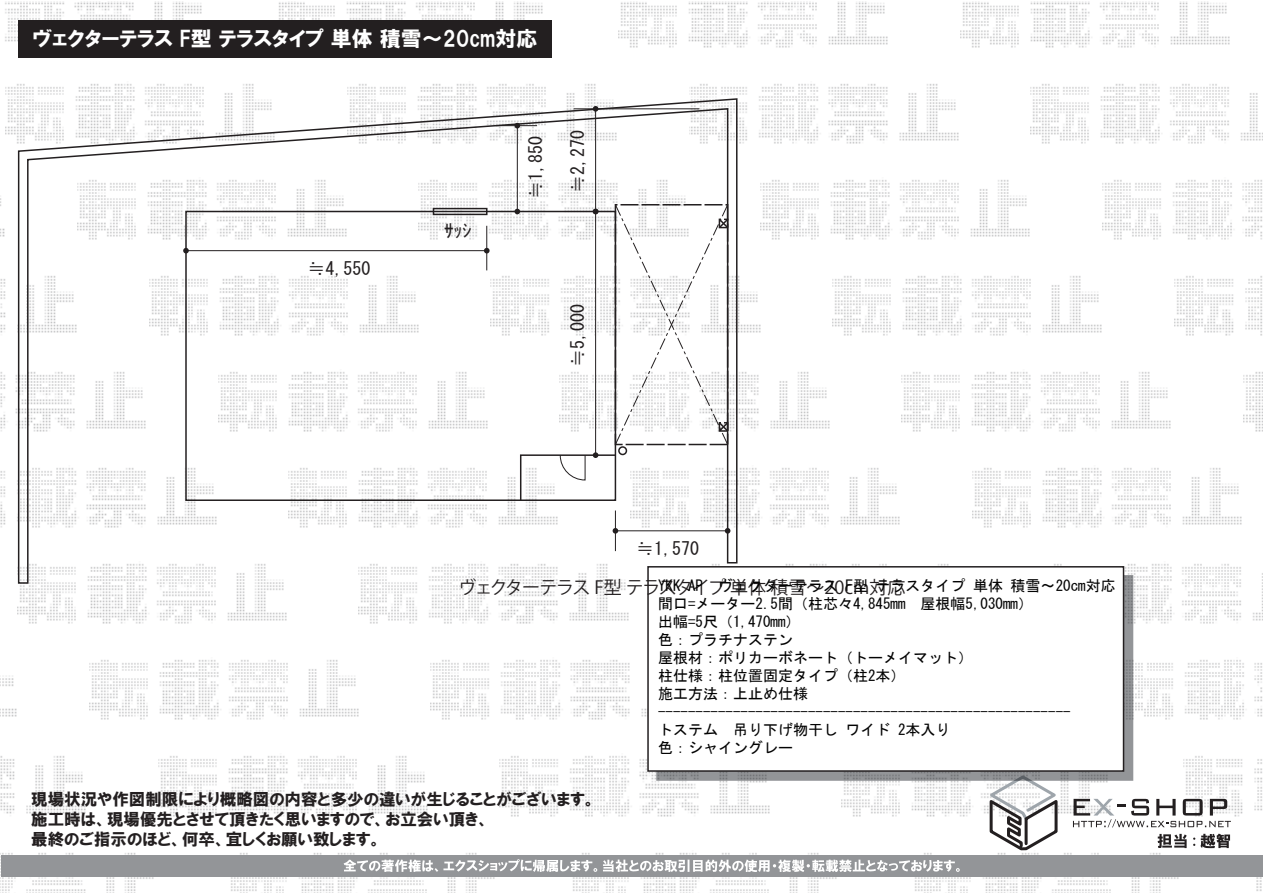
<style>
.page{position:relative;width:1263px;height:893px;background:#fff}
.page>*{position:absolute;margin:0;border:0;box-sizing:border-box;transform-origin:0 0}
.t1{font:21px "HGP Soei Kakugothic UB";color:#fff}
.t2{font:18px "MS Gothic";color:#231f20}
.t3{font:18px "Koz Go Pr 6 N";letter-spacing:-.065em;color:#231f20}
.t4{font:16.5px/19.8px "HGP Soei Kakugothic UB";color:#231f20}
.t5{font:15px/18px "MS Gothic";color:#030303}
</style>
<div class="page">
<img style="left:279px;top:1px;width:264px;height:19px">
<img style="left:5px;top:1px;width:197px;height:47px">
<img style="left:618px;top:1px;width:270px;height:47px">
<img style="left:960px;top:1px;width:270px;height:47px">
<img style="left:347px;top:84px;width:249px;height:13px">
<img style="left:6px;top:84px;width:248px;height:51px">
<img style="left:689px;top:84px;width:270px;height:60px">
<img style="left:1031px;top:84px;width:232px;height:60px">
<img style="left:0;top:196px;width:5px;height:41px">
<img style="left:1102px;top:180px;width:160px;height:60px">
<img style="left:761px;top:180px;width:269px;height:60px">
<img style="left:0;top:279px;width:6px;height:54px">
<img style="left:738px;top:276px;width:23px;height:57px">
<img style="left:1174px;top:276px;width:88px;height:60px">
<img style="left:833px;top:276px;width:269px;height:60px">
<img style="left:0;top:372px;width:17px;height:60px">
<img style="left:738px;top:372px;width:92px;height:57px">
<img style="left:1243px;top:372px;width:20px;height:60px">
<img style="left:902px;top:372px;width:269px;height:60px">
<img style="left:0;top:471px;width:6px;height:57px">
<img style="left:738px;top:468px;width:162px;height:60px">
<img style="left:972px;top:468px;width:270px;height:60px">
<img style="left:17px;top:585px;width:270px;height:39px">
<img style="left:359px;top:585px;width:270px;height:39px">
<img style="left:1054px;top:564px;width:209px;height:61px">
<img style="left:785px;top:564px;width:164px;height:2px">
<img style="left:89px;top:660px;width:270px;height:60px">
<img style="left:0;top:675px;width:17px;height:42px">
<img style="left:431px;top:660px;width:216px;height:60px">
<img style="left:1133px;top:658px;width:129px;height:63px">
<img style="left:158px;top:756px;width:270px;height:61px">
<img style="left:0;top:756px;width:86px;height:58px">
<img style="left:500px;top:756px;width:270px;height:61px">
<img style="left:1183px;top:756px;width:79px;height:61px">
<img style="left:842px;top:781px;width:270px;height:36px">
<img style="left:231px;top:853px;width:264px;height:40px">
<img style="left:0;top:853px;width:154px;height:40px">
<img style="left:573px;top:853px;width:264px;height:40px">
<img style="left:1256px;top:877px;width:6px;height:14px">
<img style="left:915px;top:853px;width:264px;height:40px">
<svg style="left:17px;top:97px;width:721px;height:487px"></svg>
<div style="left:185px;top:211px;width:431px;height:290px;border:2px solid #231f20"></div>
<div style="left:618px;top:446px;width:9px;height:9px;border:2px solid #231f20;border-radius:50%"></div>
<div style="left:433px;top:208px;width:54px;height:7px;border:2px solid #231f20"></div>
<hr style="left:496px;top:125px;width:41px;height:1px;background:#231f20">
<hr style="left:517px;top:126px;width:1px;height:85px;background:#231f20">
<svg style="left:514px;top:209px;width:6px;height:5px"></svg>
<svg style="left:514px;top:123px;width:6px;height:5px"></svg>
<hr style="left:574px;top:108px;width:125px;height:1px;background:#231f20">
<hr style="left:595px;top:211px;width:1px;height:244px;background:#231f20">
<svg style="left:519px;top:452px;width:98px;height:50px"></svg>
<hr style="left:595px;top:109px;width:1px;height:102px;background:#231f20">
<svg style="left:593px;top:209px;width:5px;height:5px"></svg>
<svg style="left:593px;top:106px;width:5px;height:6px"></svg>
<hr style="left:486px;top:226px;width:1px;height:44px;background:#231f20">
<hr style="left:186px;top:250px;width:301px;height:1px;background:#231f20">
<svg style="left:183px;top:248px;width:6px;height:5px"></svg>
<svg style="left:484px;top:248px;width:6px;height:5px"></svg>
<hr style="left:615px;top:510px;width:1px;height:41px;background:#231f20">
<hr style="left:615px;top:530px;width:113px;height:1px;background:#231f20">
<svg style="left:725px;top:528px;width:5px;height:6px"></svg>
<svg style="left:613px;top:528px;width:5px;height:6px"></svg>
<svg style="left:985px;top:781px;width:75px;height:70px"></svg>
<svg style="left:1073px;top:799px;width:158px;height:28px"></svg>
<div style="left:656px;top:575px;width:477px;height:206px;background:#939598;border:2px solid #939598"></div>
<div style="left:647px;top:566px;width:477px;height:206px;background:#fff;border:2px solid #231f20"></div>
<div style="left:19px;top:20px;width:533px;height:37px;background:#231f20"></div>
<div style="left:1px;top:855px;width:1262px;height:22px;background:#939598"></div>
<svg style="left:344px;top:859px;width:253px;height:13px"></svg>
<svg style="left:603px;top:859px;width:357px;height:13px"></svg>
<svg style="left:1158px;top:834px;width:28px;height:14px"></svg>
<svg style="left:1193px;top:834px;width:37px;height:14px"></svg>
<h1 class="t1" style="left:33px;top:28px;width:506px">ヴェクターテラス F型 テラスタイプ 単体 積雪～20cm対応</h1>
<p class="t2" style="left:308px;top:259px;width:64px">≒4,550</p>
<p class="t2" style="left:444px;top:221px;width:28px">ｻｯｼ</p>
<p class="t2" style="left:527px;top:199px;width:64px;rotate:-90deg">≒1,850</p>
<p class="t2" style="left:569px;top:193px;width:64px;rotate:-90deg">≒2,270</p>
<p class="t2" style="left:569px;top:367px;width:64px;rotate:-90deg">≒5,000</p>
<p class="t2" style="left:636px;top:540px;width:64px">≒1,570</p>
<p class="t5" style="left:658px;top:576px;width:459px">YKK AP ヴェクターテラス F型 テラスタイプ 単体 積雪～20cm対応間口=メーター2.5間（柱芯々4,845mm　屋根幅5,030mm）<br>出幅=5尺（1,470mm）<br>色：プラチナステン<br>屋根材：ポリカーボネート（トーメイマット）<br>柱仕様：柱位置固定タイプ（柱2本）<br>施工方法：上止め仕様-------------------------------------------------------<br>トステム 吊り下げ物干し ワイド 2本入り<br>色：シャイングレー</p>
<p class="t3" style="left:458px;top:577px;width:448px">ヴェクターテラス F型 テラスタイプ 単体 積雪～20cm対応</p>
<p class="t4" style="left:31px;top:789px;width:566px">現場状況や作図制限により概略図の内容と多少の違いが生じることがございます。施工時は、現場優先とさせて頂きたく思いますので、お立会い頂き、<br>最終のご指示のほど、何卒、宜しくお願い致します。</p>
</div>
